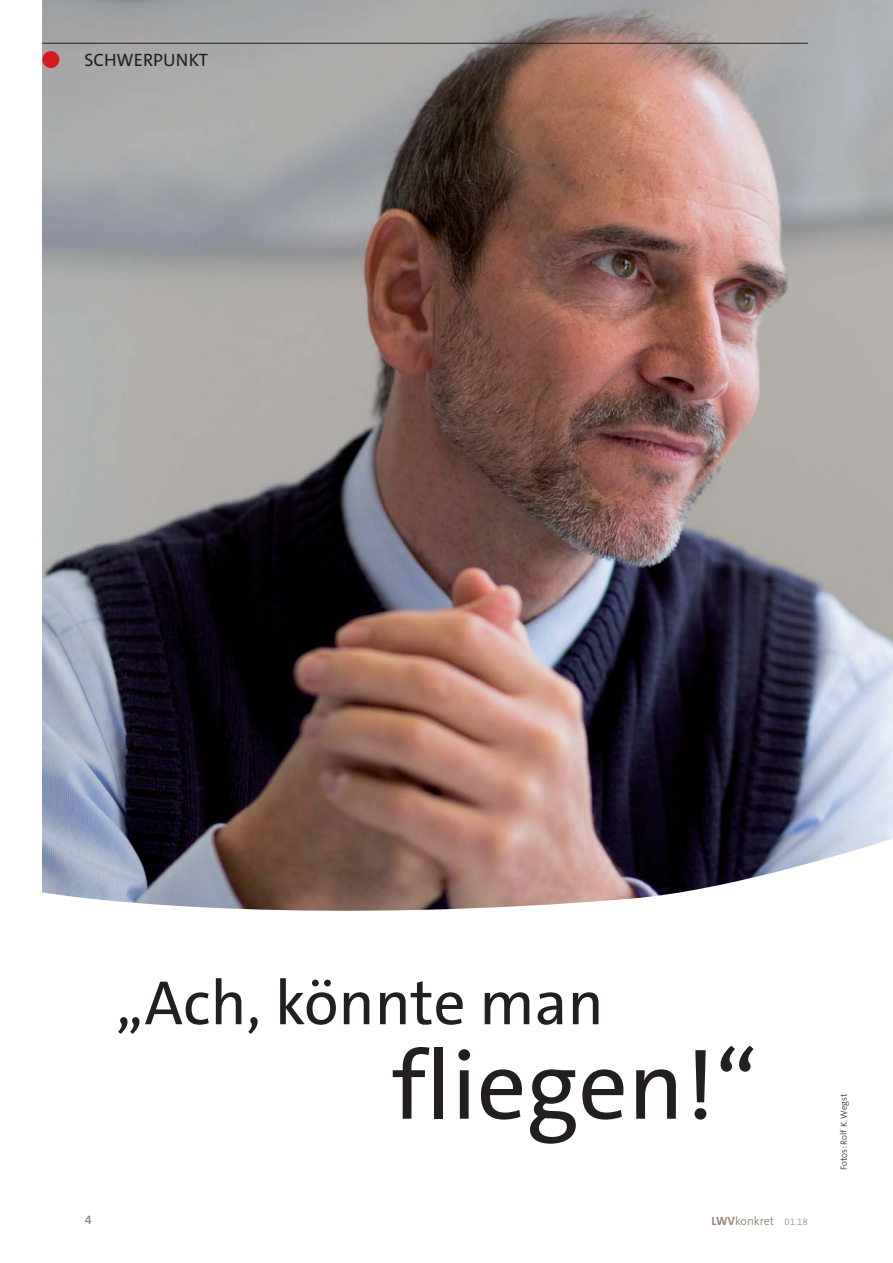
<style>
.page{position:relative;width:893px;height:1263px;background:#fff}
.page>*{position:absolute;margin:0;border:0;box-sizing:border-box;transform-origin:0 0}
.t1{font:97.5px "The Sans C5";color:#231f20}
.t2{font:63px "The Sans C5";color:#231f20}
.t3{font:18px "The Sans C5";color:#231f20}
.t4{font:600 12.75px "The Sans C5";color:#99877c}
.t5{font:300 12px "The Sans C5";color:#99877c}
.t6{font:300 9px "The Sans C5";color:#231f20}
.s1{font-weight:700}
.s2{font-size:9.75px}
</style>
<div class="page">
<img style="left:42px;top:0;width:850px;height:739px">
<hr style="left:42px;top:43px;width:766px;height:1px;background:#231f20">
<div style="left:42px;top:51px;width:17px;height:17px;background:#d71920;border-radius:50%"></div>
<img style="left:42px;top:739px;width:850px;height:172px">
<h3 class="t3" style="left:85px;top:53px;width:125px">SCHWERPUNKT</h3>
<h2 class="t2" style="left:116px;top:978px;width:489px">„Ach, könnte man</h2>
<h1 class="t1" style="left:392px;top:1048px;width:367px">fliegen!“</h1>
<h3 class="t4" style="left:85px;top:1215px;width:9px">4</h3>
<h3 class="t5" style="left:711px;top:1214px;width:98px"><span class="s1">LWV</span>konkret <span class="s2">01.18</span></h3>
<p class="t6" style="left:840px;top:1170px;width:78px;rotate:-90deg">Fotos: Rolf K. Wegst</p>
</div>
